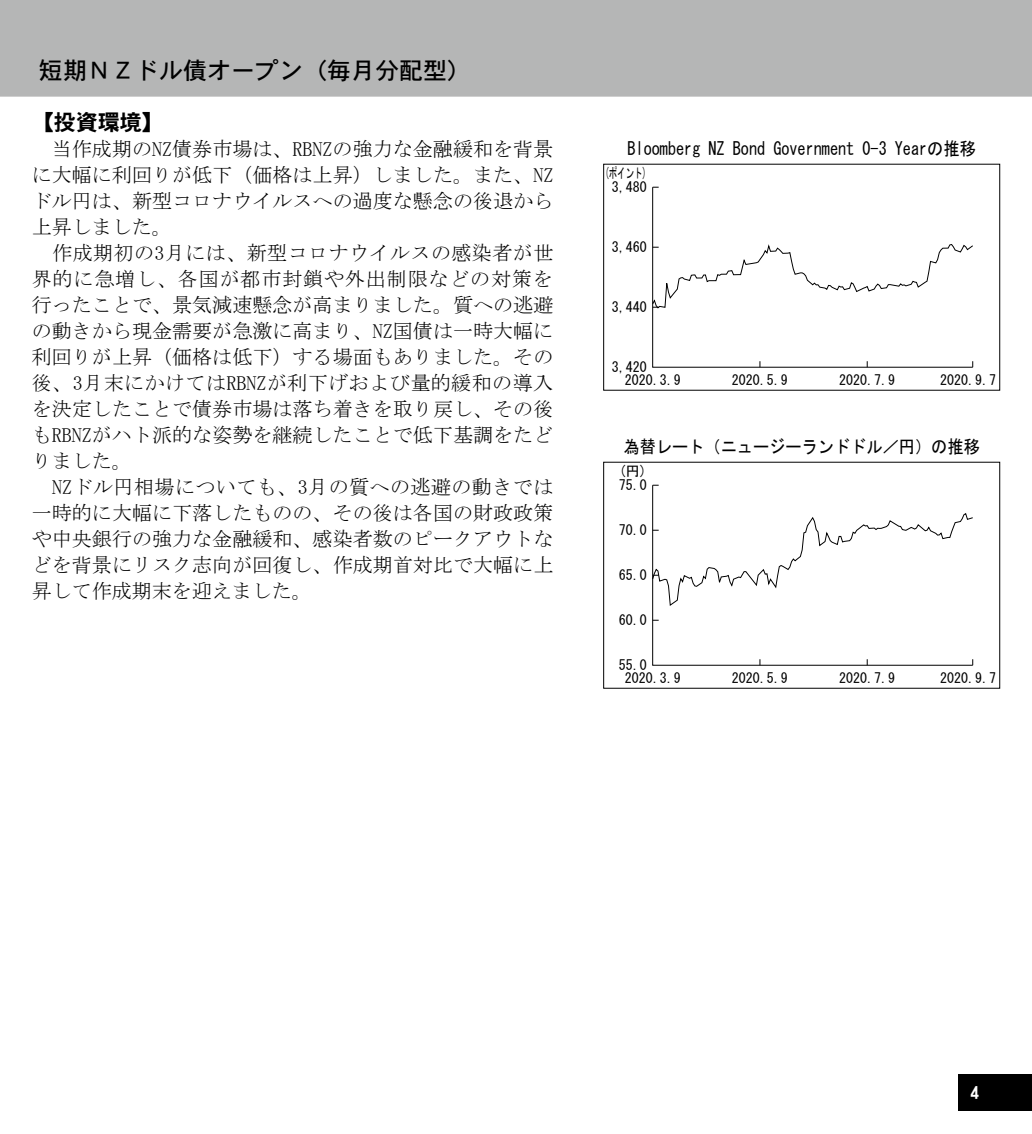
<style>
.page{position:relative;width:1032px;height:1134px;background:#fff}
.page>*{position:absolute;margin:0;border:0;box-sizing:border-box;transform-origin:0 0}
.t1{font:24px "DFHS Gothic W5 WIN RKSJ H";color:#000}
.t2{font:22px "DFHS Gothic W7 WIN RKSJ H";color:#000}
.t3{font:20px/26px "MS Mincho";letter-spacing:.005em;color:#000}
.t4{font:18px "MS Gothic";color:#000;scale:.9 1}
.t5{font:18px "DFHS Gothic W7 WIN RKSJ H";color:#fff}
.t6{font:14px "MS Gothic";color:#000}
.t7{font:14px "MS Gothic";color:#000;scale:.6 1}
</style>
<div class="page">
<div style="left:958px;top:1074px;width:74px;height:37px;background:#000"></div>
<div style="left:0;top:0;width:1032px;height:97px;background:#b5b6b6"></div>
<svg style="left:652px;top:186px;width:322px;height:182px"></svg>
<svg style="left:652px;top:484px;width:322px;height:182px"></svg>
<p class="t1" style="left:39px;top:58px;width:434px">短期ＮＺドル債オープン（毎月分配型）</p>
<p class="t2" style="left:32px;top:111px;width:133px">【投資環境】</p>
<p class="t3" style="left:32px;top:136px;width:523px">　当作成期のNZ債券市場は、RBNZの強力な金融緩和を背景に大幅に利回りが低下（価格は上昇）しました。また、NZドル円は、新型コロナウイルスへの過度な懸念の後退から上昇しました。<br>　作成期初の3月には、新型コロナウイルスの感染者が世界的に急増し、各国が都市封鎖や外出制限などの対策を行ったことで、景気減速懸念が高まりました。質への逃避の動きから現金需要が急激に高まり、NZ国債は一時大幅に利回りが上昇（価格は低下）する場面もありました。その後、3月末にかけてはRBNZが利下げおよび量的緩和の導入を決定したことで債券市場は落ち着きを取り戻し、その後もRBNZがハト派的な姿勢を継続したことで低下基調をたどりました。<br>　NZドル円相場についても、3月の質への逃避の動きでは一時的に大幅に下落したものの、その後は各国の財政政策や中央銀行の強力な金融緩和、感染者数のピークアウトなどを背景にリスク志向が回復し、作成期首対比で大幅に上昇して作成期末を迎えました。</p>
<p class="t4" style="left:627px;top:139px;width:388px">Bloomberg NZ Bond Government 0-3 Yearの推移</p>
<p class="t7" style="left:605px;top:166px;width:71px">(ポイント)</p>
<p class="t6" style="left:612px;top:180px;width:36px">3,480</p>
<p class="t6" style="left:612px;top:240px;width:36px">3,460</p>
<p class="t6" style="left:612px;top:300px;width:36px">3,440</p>
<p class="t6" style="left:612px;top:360px;width:36px">3,420</p>
<p class="t6" style="left:625px;top:373px;width:57px">2020.3.9</p>
<p class="t6" style="left:732px;top:373px;width:57px">2020.5.9</p>
<p class="t6" style="left:839px;top:373px;width:57px">2020.7.9</p>
<p class="t6" style="left:940px;top:373px;width:58px">2020.9.7</p>
<p class="t4" style="left:623px;top:437px;width:398px">為替レート（ニュージーランドドル／円）の推移</p>
<p class="t6" style="left:619px;top:464px;width:29px">(円)</p>
<p class="t6" style="left:619px;top:478px;width:29px">75.0</p>
<p class="t6" style="left:619px;top:523px;width:29px">70.0</p>
<p class="t6" style="left:619px;top:568px;width:29px">65.0</p>
<p class="t6" style="left:619px;top:613px;width:29px">60.0</p>
<p class="t6" style="left:619px;top:658px;width:29px">55.0</p>
<p class="t6" style="left:625px;top:671px;width:57px">2020.3.9</p>
<p class="t6" style="left:732px;top:671px;width:57px">2020.5.9</p>
<p class="t6" style="left:839px;top:671px;width:57px">2020.7.9</p>
<p class="t6" style="left:940px;top:671px;width:57px">2020.9.7</p>
<p class="t5" style="left:970px;top:1084px;width:10px">4</p>
</div>
